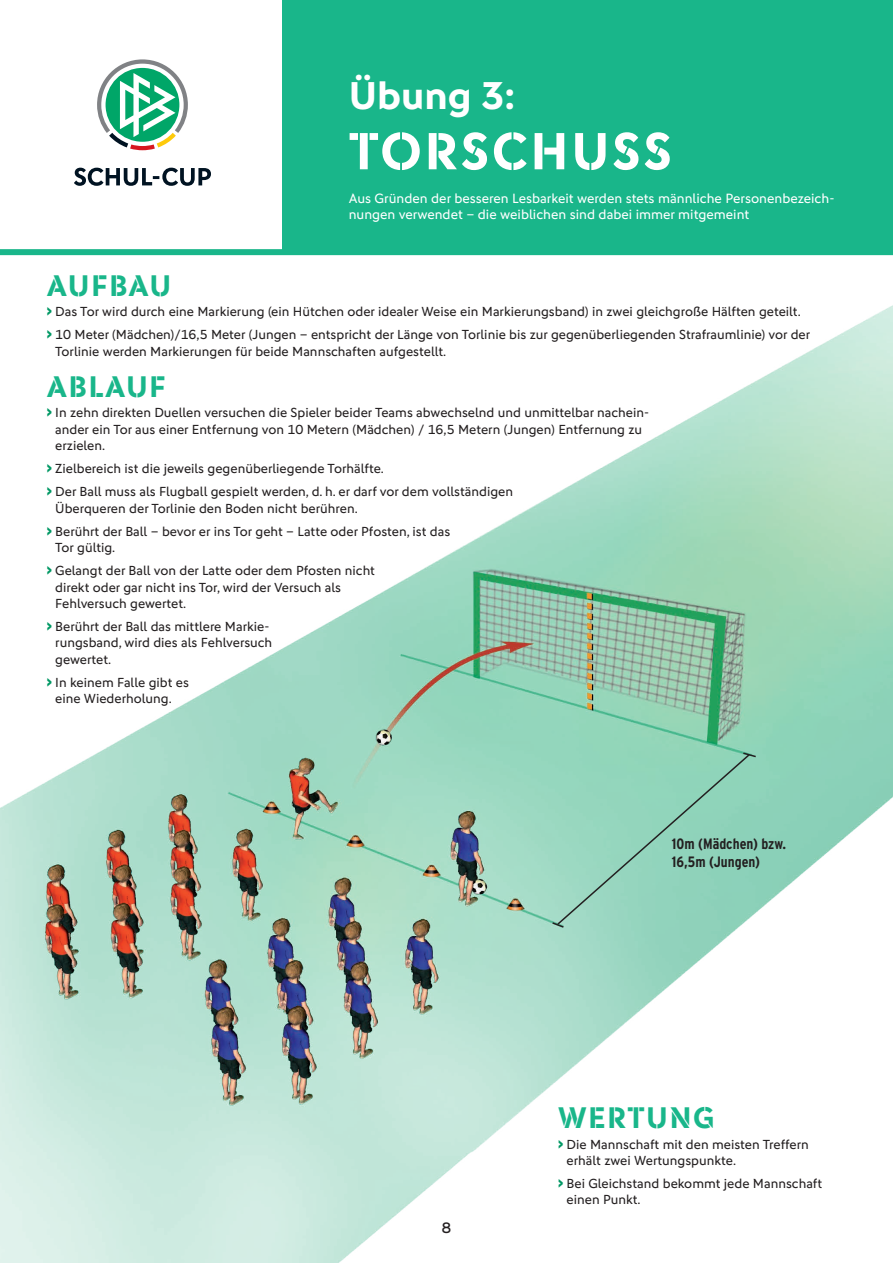
<style>
.page{position:relative;width:893px;height:1263px;background:#fff}
.page>*{position:absolute;margin:0;border:0;box-sizing:border-box;transform-origin:0 0}
.t1{font:52.5px "DFB Stencil";letter-spacing:.05em;color:#fff}
.t2{font:700 39px "DFB Sans";color:#fff}
.t3{font:30px "DFB Stencil";letter-spacing:.05em;color:#19b68a}
.t4{font:700 condensed 15px/18px "Interstate";color:#231f20}
.t5{font:15px "Interstate";color:#231f20}
.t6{font:13.5px/16.5px "DFB Sans";color:#fff}
.t7{font:13.2px/16.5px "DFB Sans";color:#231f20}
.s1{font-family:"Interstate";font-weight:900;font-stretch:condensed;font-size:13.5px;color:#009864}
</style>
<div class="page">
<img style="left:0;top:235px;width:893px;height:1028px">
<svg style="left:551px;top:751px;width:206px;height:178px;background:#92d2ba"></svg>
<div style="left:283px;top:0;width:610px;height:251px;background:#19b68a"></div>
<div style="left:0;top:249px;width:893px;height:6px;background:#19b68a"></div>
<svg style="left:74px;top:168px;width:137px;height:18px"></svg>
<svg style="left:97px;top:59px;width:91px;height:91px"></svg>
<h2 class="t2" style="left:349px;top:72px;width:168px">Übung 3:</h2>
<h1 class="t1" style="left:349px;top:120px;width:182px">TORSCHU</h1>
<h1 class="t1" style="left:612px;top:120px;width:61px">SS</h1>
<p class="t6" style="left:349px;top:190px;width:487px">Aus Gründen der besseren Lesbarkeit werden stets männliche Personenbezeich&shy;nungen verwendet – die weiblichen sind dabei immer mitgemeint</p>
<h3 class="t3" style="left:47px;top:267px;width:121px">AU FBAU</h3>
<p class="t7" style="left:47px;top:300px;width:765px;line-height:23px"><span class="s1">&gt;</span> Das Tor wird durch eine Markierung (ein Hütchen oder idealer Weise ein Markierungsband) in zwei gleichgroße Hälften geteilt.<br><span class="s1">&gt;</span> 10 Meter (Mädchen)/16,5 Meter (Jungen – entspricht der Länge von Torlinie bis zur gegenüberliegenden Strafraumlinie) vor der</p>
<p class="t7" style="left:55px;top:343px;width:392px">Torlinie werden Markierungen für beide Mannschaften aufgestellt.</p>
<h3 class="t3" style="left:47px;top:368px;width:121px">ABLAUF</h3>
<p class="t7" style="left:55px;top:405px;width:595px;text-indent:-9px"><span class="s1">&gt;</span> In zehn direkten Duellen versuchen die Spieler beider Teams abwechselnd und unmittelbar nachein&shy;ander ein Tor aus einer Entfernung von 10 Metern (Mädchen) / 16,5 Metern (Jungen) Entfernung zu erzielen.</p>
<p class="t7" style="left:47px;top:457px;width:468px;line-height:23px"><span class="s1">&gt;</span> Zielbereich ist die jeweils gegenüberliegende Torhälfte.<br><span class="s1">&gt;</span> Der Ball muss als Flugball gespielt werden, d. h. er darf vor dem vollständigen</p>
<p class="t7" style="left:47px;top:497px;width:405px;line-height:23px;text-indent:9px">Überqueren der Torlinie den Boden nicht berühren.<br><span class="s1">&gt;</span> Berührt der Ball – bevor er ins Tor geht – Latte oder Pfosten, ist das</p>
<p class="t7" style="left:47px;top:536px;width:330px;line-height:23px;text-indent:9px">Tor gültig.<br><span class="s1">&gt;</span> Gelangt der Ball von der Latte oder dem Pfosten nicht</p>
<p class="t7" style="left:55px;top:579px;width:287px">direkt oder gar nicht ins Tor, wird der Versuch als<br>Fehlversuch gewertet.</p>
<p class="t7" style="left:55px;top:618px;width:219px;text-indent:-9px"><span class="s1">&gt;</span> Berührt der Ball das mittlere Markie&shy;rungsband, wird dies als Fehlversuch gewertet.</p>
<p class="t7" style="left:55px;top:674px;width:135px;text-indent:-9px"><span class="s1">&gt;</span> In keinem Falle gibt es eine Wiederholung.</p>
<p class="t4" style="left:672px;top:834px;width:116px">10m (Mädchen) bzw.<br>16,5m (Jungen)</p>
<p class="t5" style="left:442px;top:1219px;width:11px">8</p>
<h3 class="t3" style="left:558px;top:1099px;width:111px">WERTUNG</h3>
<p class="t7" style="left:567px;top:1136px;width:244px;text-indent:-9px"><span class="s1">&gt;</span> Die Mannschaft mit den meisten Treffern erhält zwei Wertungspunkte.</p>
<p class="t7" style="left:567px;top:1175px;width:257px;text-indent:-9px"><span class="s1">&gt;</span> Bei Gleichstand bekommt jede Mannschaft einen Punkt.</p>
</div>
